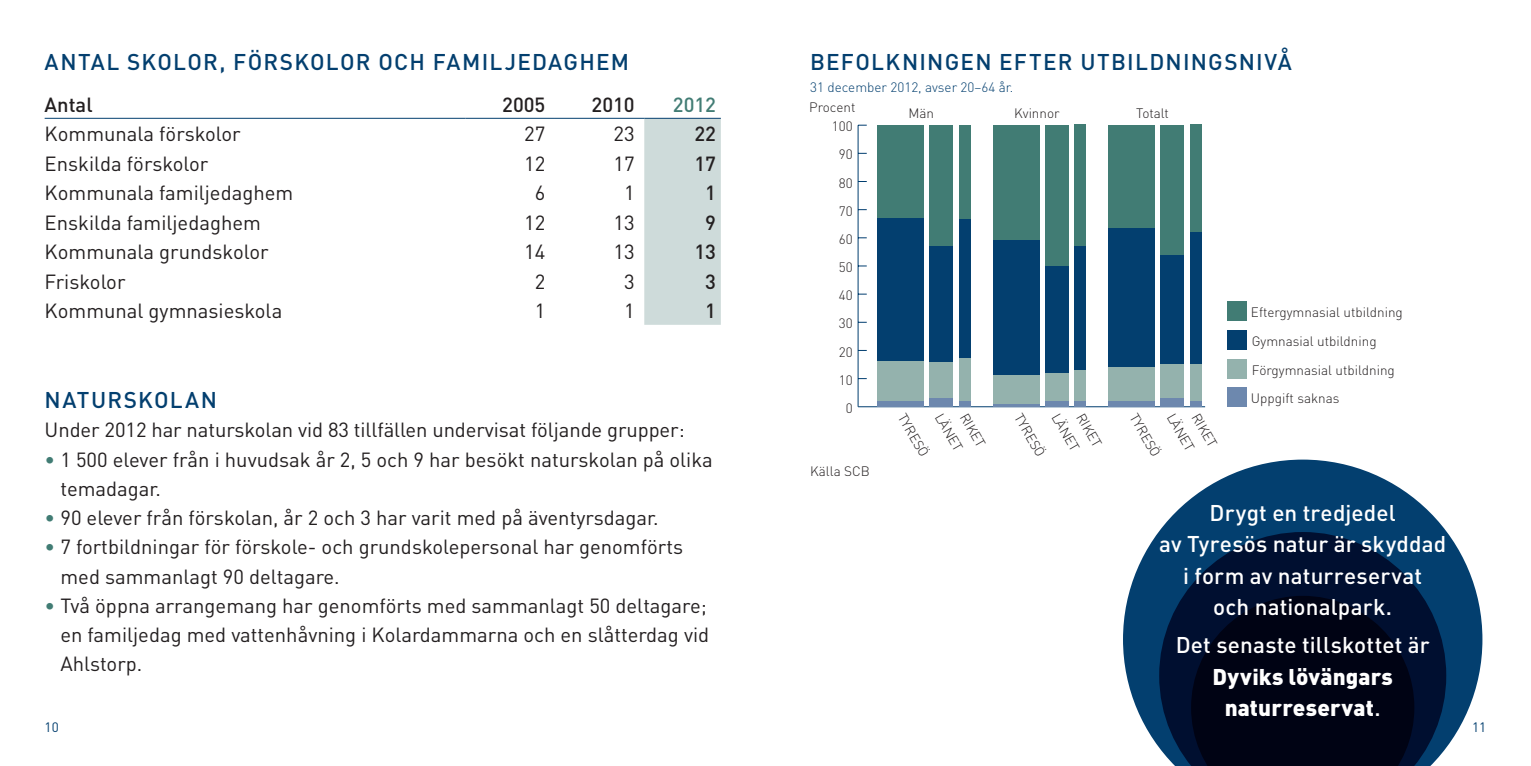
<style>
.page{position:relative;width:1531px;height:766px;background:#fff}
.page>*{position:absolute;margin:0;border:0;box-sizing:border-box;transform-origin:0 0}
.Underrubrik{font:500 22.5px "DIN";letter-spacing:.055em;color:#033f6f}
.Underrubrik-2{font:500 22.5px/31.5px "DIN";letter-spacing:.005em;color:#fff;text-align:center}
.Underrubrik-3{font:900 22.5px/31.5px "DIN";letter-spacing:.005em;color:#fff;text-align:center}
.bröd{font:20.25px/29.2px "DIN";color:#231f20}
.tre_tabbar{font:20.25px "DIN";color:#231f20}
.tabell_hö{font:20.25px "DIN";color:#231f20}
.rubrik_tabell_hö{font:500 20.25px "DIN";color:#231f20}
.rubrik_tabell_vä{font:500 20.25px "DIN";color:#231f20}
.rubrik_tabell_2009{font:500 20.25px "DIN";color:#417c74}
.Källa{font:300 13.5px/28.8px "DIN";color:#231f20}
.Underrubrik-4{font:300 13.5px "DIN";color:#033f6f}
.t1{font:13.5px "DIN";color:#033f6f}
.s1{color:#417c74}
.s2{font-weight:500}
</style>
<div class="page">
<div style="left:644px;top:119px;width:77px;height:206px;background:#cedbda"></div>
<hr style="left:45px;top:118px;width:421px;height:1px;background:#033f6f">
<hr style="left:466px;top:118px;width:89px;height:1px;background:#033f6f">
<hr style="left:555px;top:118px;width:89px;height:1px;background:#033f6f">
<hr style="left:644px;top:118px;width:77px;height:1px;background:#033f6f">
<div style="left:1228px;top:301px;width:19px;height:19px;background:#417c74"></div>
<div style="left:1228px;top:330px;width:19px;height:19px;background:#033f6f"></div>
<div style="left:1228px;top:387px;width:19px;height:19px;background:#6d88ae"></div>
<div style="left:1227px;top:359px;width:20px;height:19px;background:#94b2ad"></div>
<hr style="left:858px;top:406px;width:347px;height:1px;background:#003d6f">
<hr style="left:858px;top:125px;width:1px;height:281px;background:#003d6f">
<div style="left:877px;top:125px;width:46px;height:93px;background:#417c74"></div>
<div style="left:993px;top:125px;width:46px;height:115px;background:#417c74"></div>
<div style="left:1108px;top:125px;width:47px;height:103px;background:#417c74"></div>
<div style="left:877px;top:218px;width:46px;height:143px;background:#033f6f"></div>
<div style="left:993px;top:240px;width:46px;height:135px;background:#033f6f"></div>
<div style="left:1108px;top:228px;width:47px;height:139px;background:#033f6f"></div>
<div style="left:877px;top:361px;width:46px;height:40px;background:#94b2ad"></div>
<div style="left:993px;top:375px;width:46px;height:29px;background:#94b2ad"></div>
<div style="left:1108px;top:367px;width:47px;height:34px;background:#94b2ad"></div>
<div style="left:877px;top:401px;width:46px;height:5px;background:#6d88ae"></div>
<hr style="left:993px;top:404px;width:46px;height:2px;background:#6d88ae">
<div style="left:1108px;top:401px;width:47px;height:5px;background:#6d88ae"></div>
<div style="left:929px;top:125px;width:23px;height:121px;background:#417c74"></div>
<div style="left:1045px;top:125px;width:23px;height:141px;background:#417c74"></div>
<div style="left:1161px;top:125px;width:23px;height:130px;background:#417c74"></div>
<div style="left:929px;top:246px;width:23px;height:115px;background:#033f6f"></div>
<div style="left:1045px;top:266px;width:23px;height:107px;background:#033f6f"></div>
<div style="left:1161px;top:255px;width:23px;height:109px;background:#033f6f"></div>
<div style="left:929px;top:361px;width:23px;height:37px;background:#94b2ad"></div>
<div style="left:1045px;top:373px;width:23px;height:28px;background:#94b2ad"></div>
<div style="left:1161px;top:364px;width:23px;height:34px;background:#94b2ad"></div>
<div style="left:929px;top:398px;width:23px;height:8px;background:#6d88ae"></div>
<div style="left:1045px;top:401px;width:23px;height:5px;background:#6d88ae"></div>
<div style="left:1161px;top:398px;width:23px;height:8px;background:#6d88ae"></div>
<div style="left:959px;top:125px;width:11px;height:94px;background:#417c74"></div>
<div style="left:1074px;top:125px;width:12px;height:121px;background:#417c74"></div>
<div style="left:1190px;top:125px;width:12px;height:107px;background:#417c74"></div>
<div style="left:959px;top:219px;width:11px;height:139px;background:#033f6f"></div>
<div style="left:1074px;top:246px;width:12px;height:124px;background:#033f6f"></div>
<div style="left:1190px;top:232px;width:12px;height:132px;background:#033f6f"></div>
<div style="left:959px;top:358px;width:11px;height:43px;background:#94b2ad"></div>
<div style="left:1074px;top:370px;width:12px;height:31px;background:#94b2ad"></div>
<div style="left:1190px;top:364px;width:12px;height:37px;background:#94b2ad"></div>
<div style="left:959px;top:401px;width:11px;height:5px;background:#6d88ae"></div>
<div style="left:1074px;top:401px;width:12px;height:5px;background:#6d88ae"></div>
<div style="left:1190px;top:401px;width:12px;height:5px;background:#6d88ae"></div>
<svg style="left:1123px;top:459px;width:359px;height:289px;fill:#033f6f"></svg>
<svg style="left:1159px;top:532px;width:287px;height:233px;fill:#000f30"></svg>
<svg style="left:1191px;top:595px;width:223px;height:170px"></svg>
<p class="Underrubrik" style="left:45px;top:47px;width:586px">ANTAL SKOLOR, FÖRSKOLOR OCH FAMILJEDAGHEM</p>
<p class="rubrik_tabell_vä" style="left:45px;top:92px;width:50px">Antal</p>
<p class="rubrik_tabell_hö" style="left:502px;top:92px;width:45px">2005</p>
<p class="rubrik_tabell_hö" style="left:591px;top:92px;width:45px">2010</p>
<p class="rubrik_tabell_2009" style="left:673px;top:92px;width:45px">2012</p>
<p class="tre_tabbar" style="left:45px;top:121px;width:198px">Kommunala förskolor</p>
<p class="tabell_hö" style="left:524px;top:121px;width:23px">27</p>
<p class="tabell_hö" style="left:613px;top:121px;width:23px">23</p>
<p class="rubrik_tabell_hö" style="left:694px;top:121px;width:23px">22</p>
<p class="tre_tabbar" style="left:45px;top:151px;width:165px">Enskilda förskolor</p>
<p class="tabell_hö" style="left:524px;top:151px;width:23px">12</p>
<p class="tabell_hö" style="left:613px;top:151px;width:23px">17</p>
<p class="rubrik_tabell_hö" style="left:694px;top:151px;width:23px">17</p>
<p class="tre_tabbar" style="left:45px;top:180px;width:250px">Kommunala familjedaghem</p>
<p class="tabell_hö" style="left:535px;top:180px;width:12px">6</p>
<p class="tabell_hö" style="left:624px;top:180px;width:12px">1</p>
<p class="rubrik_tabell_hö" style="left:705px;top:180px;width:12px">1</p>
<p class="tre_tabbar" style="left:45px;top:210px;width:218px">Enskilda familjedaghem</p>
<p class="tabell_hö" style="left:524px;top:210px;width:23px">12</p>
<p class="tabell_hö" style="left:613px;top:210px;width:23px">13</p>
<p class="rubrik_tabell_hö" style="left:705px;top:209px;width:12px">9</p>
<p class="tre_tabbar" style="left:45px;top:239px;width:226px">Kommunala grundskolor</p>
<p class="tabell_hö" style="left:524px;top:239px;width:23px">14</p>
<p class="tabell_hö" style="left:613px;top:239px;width:23px">13</p>
<p class="rubrik_tabell_hö" style="left:694px;top:239px;width:23px">13</p>
<p class="tre_tabbar" style="left:45px;top:269px;width:82px">Friskolor</p>
<p class="tabell_hö" style="left:535px;top:269px;width:12px">2</p>
<p class="tabell_hö" style="left:624px;top:269px;width:12px">3</p>
<p class="rubrik_tabell_hö" style="left:705px;top:268px;width:12px">3</p>
<p class="tre_tabbar" style="left:45px;top:298px;width:239px">Kommunal gymnasieskola</p>
<p class="tabell_hö" style="left:535px;top:298px;width:12px">1</p>
<p class="tabell_hö" style="left:624px;top:298px;width:12px">1</p>
<p class="rubrik_tabell_hö" style="left:705px;top:298px;width:12px">1</p>
<p class="Underrubrik" style="left:45px;top:385px;width:174px">NATURSKOLAN</p>
<p class="bröd" style="left:45px;top:415px;width:641px">Under 2012 har naturskolan vid 83 tillfällen undervisat följande grupper:</p>
<p class="bröd" style="left:60px;top:444px;width:654px;text-indent:-16px"><span class="s1">•</span> 1 500 elever från i huvudsak år 2, 5 och 9 har besökt naturskolan på olika temadagar.</p>
<p class="bröd" style="left:45px;top:502px;width:615px"><span class="s1">•</span> 90 elever från förskolan, år 2 och 3 har varit med på äventyrsdagar.</p>
<p class="bröd" style="left:60px;top:532px;width:624px;text-indent:-16px"><span class="s1">•</span> 7 fortbildningar för förskole- och grundskolepersonal har genomförts med sammanlagt 90 deltagare.</p>
<p class="bröd" style="left:60px;top:590px;width:650px;text-indent:-16px"><span class="s1">•</span> Två öppna arrangemang har genomförts med sammanlagt 50 deltagare; en familjedag med vattenhåvning i Kolardammarna och en slåtterdag vid<br>Ahlstorp.</p>
<p class="Underrubrik" style="left:810px;top:47px;width:483px">BEFOLKNINGEN EFTER UTBILDNINGSNIVÅ</p>
<p class="Underrubrik-4" style="left:810px;top:79px;width:205px">31 december 2012, avser 20–64 år.</p>
<p class="Källa" style="left:809px;top:92px;width:48px">Procent</p>
<p class="Källa" style="left:832px;top:112px;width:22px">100</p>
<p class="Källa" style="left:839px;top:140px;width:15px">90</p>
<p class="Källa" style="left:839px;top:168px;width:15px">80</p>
<p class="Källa" style="left:839px;top:196px;width:15px">70</p>
<p class="Källa" style="left:839px;top:224px;width:15px">60</p>
<p class="Källa" style="left:839px;top:252px;width:15px">50</p>
<p class="Källa" style="left:839px;top:281px;width:15px">40</p>
<p class="Källa" style="left:839px;top:309px;width:15px">30</p>
<p class="Källa" style="left:839px;top:337px;width:15px">20</p>
<p class="Källa" style="left:839px;top:365px;width:15px">10</p>
<p class="Källa" style="left:846px;top:393px;width:8px">0</p>
<p class="Källa" style="left:810px;top:456px;width:61px">Källa SCB</p>
<p class="Källa" style="left:908px;top:98px;width:27px">Män</p>
<p class="Källa" style="left:1014px;top:98px;width:47px">Kvinnor</p>
<p class="Källa" style="left:1136px;top:98px;width:34px">Totalt</p>
<p class="Källa" style="left:1093px;top:407px;width:38px;rotate:60deg">RIKET</p>
<p class="Källa" style="left:1146px;top:407px;width:49px;rotate:60deg">TYRESÖ</p>
<p class="Källa" style="left:1183px;top:407px;width:43px;rotate:60deg">LÄNET</p>
<p class="Källa" style="left:914px;top:407px;width:49px;rotate:60deg">TYRESÖ</p>
<p class="Källa" style="left:951px;top:407px;width:43px;rotate:60deg">LÄNET</p>
<p class="Källa" style="left:976px;top:407px;width:38px;rotate:60deg">RIKET</p>
<p class="Källa" style="left:1030px;top:407px;width:49px;rotate:60deg">TYRESÖ</p>
<p class="Källa" style="left:1068px;top:407px;width:43px;rotate:60deg">LÄNET</p>
<p class="Källa" style="left:1208px;top:407px;width:38px;rotate:60deg">RIKET</p>
<p class="Källa" style="left:1251px;top:298px;width:153px">Eftergymnasial utbildning<br>Gymnasial utbildning<br>Förgymnasial utbildning</p>
<p class="Källa" style="left:1251px;top:383px;width:90px">Uppgift saknas</p>
<p class="Underrubrik-2" style="left:1159px;top:496px;width:289px">Drygt en tredjedel<br>av Tyresös natur är skyddad i form av naturreservat<br>och nationalpark.</p>
<p class="Underrubrik-3" style="left:1176px;top:627px;width:255px"><span class="s2">Det senaste tillskottet är<br></span>Dyviks lövängars naturreservat<span class="s2">.</span></p>
<p class="t1" style="left:45px;top:718px;width:16px">10</p>
<p class="t1" style="left:1472px;top:718px;width:16px">11</p>
</div>
